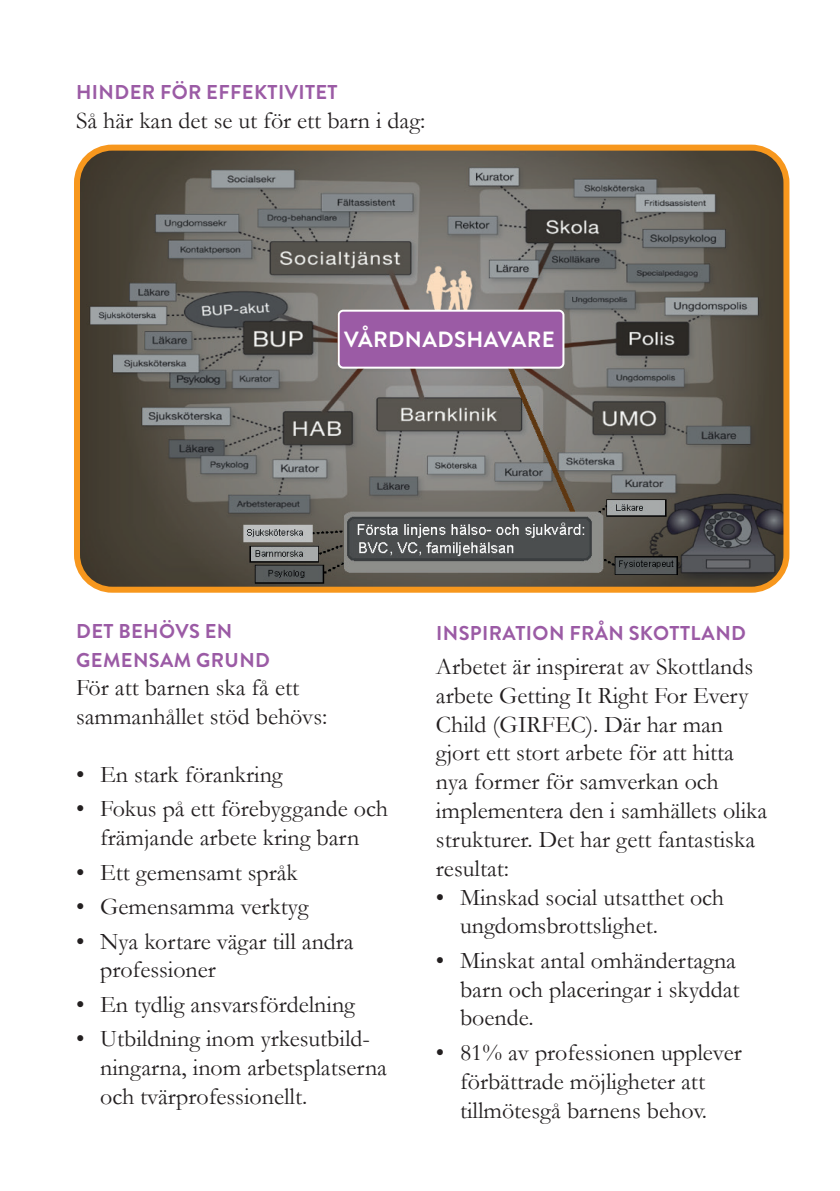
<style>
.page{position:relative;width:840px;height:1191px;background:#fff}
.page>*{position:absolute;margin:0;border:0;box-sizing:border-box;transform-origin:0 0}
.t1{font:24px/28.8px "Garamond";color:#231f20}
.t2{font:700 22px "Brandon Grotesque";letter-spacing:.02em;color:#fff}
.t3{font:700 20px/28.8px "Brandon Grotesque";letter-spacing:.02em;color:#9b5ba5}
</style>
<div class="page">
<img style="left:81px;top:152px;width:705px;height:437px">
<div style="left:74px;top:145px;width:715px;height:447px;border:6px solid #f7971d;border-radius:35px"></div>
<div style="left:338px;top:311px;width:225px;height:57px;background:#9b5ba5;border-radius:5px"></div>
<div style="left:337px;top:310px;width:227px;height:59px;border:2px solid #fff;border-radius:5px"></div>
<p class="t3" style="left:76px;top:78px;width:263px">HINDER FÖR EFFEKTIVITET</p>
<p class="t1" style="left:76px;top:105px;width:350px">Så här kan det se ut för ett barn i dag:</p>
<p class="t2" style="left:344px;top:324px;width:212px">VÅRDNADSHAVARE</p>
<p class="t3" style="left:76px;top:617px;width:195px">DET BEHÖVS EN<br>GEMENSAM GRUND</p>
<p class="t1" style="left:76px;top:673px;width:253px">För att barnen ska få ett sammanhållet stöd behövs:</p>
<p class="t1" style="left:76px;top:759px;width:208px">• En stark förankring</p>
<p class="t1" style="left:76px;top:794px;width:313px;text-align:center">• Fokus på ett förebyggande och främjande arbete kring barn</p>
<p class="t1" style="left:76px;top:857px;width:223px">• Ett gemensamt språk</p>
<p class="t1" style="left:76px;top:891px;width:234px">• Gemensamma verktyg</p>
<p class="t1" style="left:100px;top:926px;width:255px;text-indent:-24px">• Nya kortare vägar till andra professioner</p>
<p class="t1" style="left:76px;top:989px;width:280px">• En tydlig ansvarsfördelning</p>
<p class="t1" style="left:100px;top:1023px;width:288px;text-indent:-24px">• Utbildning inom yrkesutbild&shy;ningarna, inom arbetsplatserna och tvärprofessionellt.</p>
<p class="t3" style="left:436px;top:618px;width:311px">INSPIRATION FRÅN SKOTTLAND</p>
<p class="t1" style="left:435px;top:651px;width:332px">Arbetet är inspirerat av Skottlands arbete Getting It Right For Every<br>Child (GIRFEC). Där har man gjort ett stort arbete för att hitta nya former för samverkan och implementera den i samhällets olika strukturer. Det har gett fantastiska resultat:</p>
<p class="t1" style="left:459px;top:882px;width:265px;text-indent:-24px">• Minskad social utsatthet och ungdomsbrottslighet.</p>
<p class="t1" style="left:459px;top:945px;width:281px;text-indent:-24px">• Minskat antal omhändertagna barn och placeringar i skyddat boende.</p>
<p class="t1" style="left:435px;top:1037px;width:307px;text-align:center">• 81% av professionen upplever förbättrade möjligheter att tillmötesgå barnens behov.</p>
</div>
